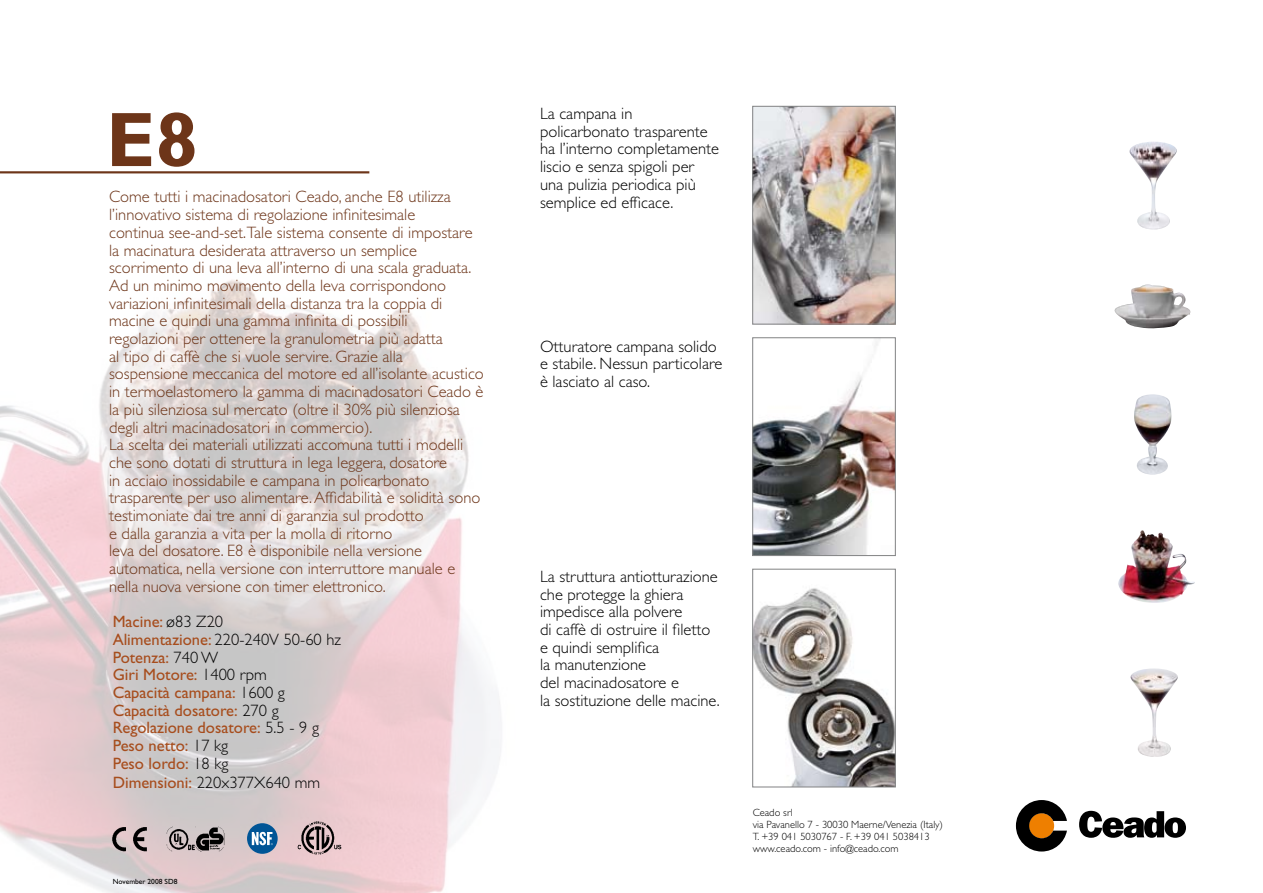
<style>
.page{position:relative;width:1263px;height:893px;background:#fff}
.page>*{position:absolute;margin:0;border:0;box-sizing:border-box;transform-origin:0 0}
.t1{font:700 77.55px "Gill Sans";color:#6d3519}
.t2{font:300 16.5px/17.7px "Gill Sans";color:#6d3519}
.t3{font:300 16.5px/17.7px "Gill Sans";color:#000}
.t4{font:16.5px/17.7px "Gill Sans";color:#a74d1d}
.t5{font:300 10.5px/12px "Gill Sans";color:#000}
.t6{font:7.5px "Gill Sans";color:#000}
.s1{font-weight:300;color:#000}
.s2{font-weight:400;color:#a74d1d}
</style>
<div class="page">
<svg style="left:1079px;top:811px;width:107px;height:27px"></svg>
<svg style="left:1016px;top:800px;width:51px;height:51px"></svg>
<hr style="left:0;top:171px;width:369px;height:2px;background:#6d3519">
<img style="left:1130px;top:668px;width:48px;height:89px">
<img style="left:1134px;top:394px;width:38px;height:81px">
<img style="left:1118px;top:530px;width:77px;height:73px">
<img style="left:1114px;top:284px;width:76px;height:44px">
<img style="left:1129px;top:142px;width:48px;height:88px">
<img style="left:754px;top:588px;width:140px;height:197px">
<div style="left:752px;top:569px;width:144px;height:218px;border:1px solid #878889"></div>
<img style="left:754px;top:108px;width:140px;height:215px">
<div style="left:752px;top:106px;width:144px;height:219px;border:1px solid #878889"></div>
<img style="left:754px;top:339px;width:140px;height:215px">
<div style="left:752px;top:337px;width:144px;height:219px;border:1px solid #878889"></div>
<img style="left:0;top:280px;width:501px;height:613px">
<img style="left:298px;top:821px;width:44px;height:35px">
<img style="left:166px;top:827px;width:59px;height:24px">
<img style="left:111px;top:826px;width:36px;height:26px">
<div style="left:247px;top:823px;width:31px;height:31px;background:#005596;border-radius:50%"></div>
<svg style="left:252px;top:832px;width:21px;height:13px"></svg>
<p class="t1" style="left:106px;top:94px;width:94px">E8</p>
<p class="t2" style="left:109px;top:188px;width:376px">Come tutti i macinadosatori Ceado, anche E8 utilizza l’innovativo sistema di regolazione infinitesimale<br>continua see-and-set.Tale sistema consente di impostare la macinatura desiderata attraverso un semplice scorrimento di una leva all’interno di una scala graduata.<br>Ad un minimo movimento della leva corrispondono variazioni infinitesimali della distanza tra la coppia di macine e quindi una gamma infinita di possibili<br>regolazioni per ottenere la granulometria più adatta<br>al tipo di caffè che si vuole servire. Grazie alla sospensione meccanica del motore ed all’isolante acustico in termoelastomero la gamma di macinadosatori Ceado è la più silenziosa sul mercato (oltre il 30% più silenziosa degli altri macinadosatori in commercio).<br>La scelta dei materiali utilizzati accomuna tutti i modelli che sono dotati di struttura in lega leggera, dosatore<br>in acciaio inossidabile e campana in policarbonato trasparente per uso alimentare. Affidabilità e solidità sono testimoniate dai tre anni di garanzia sul prodotto<br>e dalla garanzia a vita per la molla di ritorno<br>leva del dosatore. E8 è disponibile nella versione automatica, nella versione con interruttore manuale e nella nuova versione con timer elettronico.</p>
<p class="t4" style="left:113px;top:613px;width:230px">Macine: <span class="s1">ø83 Z20<br></span>Alimentazione: <span class="s1">220-240V 50-60 hz<br></span>Potenza: <span class="s1">740 W<br></span>Giri Motore: <span class="s1">1400 rpm<br></span>Capacità campana: <span class="s1">1600 g<br></span>Capacità dosatore: <span class="s1">270 g<br></span>Regolazione dosatore: <span class="s1">5.5 - 9 g<br></span>Peso netto: <span class="s1">17 kg<br></span>Peso lordo: <span class="s1">18 kg</span></p>
<p class="t3" style="left:113px;top:774px;width:209px"><span class="s2">Dimensioni:</span> 220x377X640 mm</p>
<p class="t6" style="left:113px;top:877px;width:66px">November 2008 SD8</p>
<p class="t3" style="left:540px;top:105px;width:180px">La campana in policarbonato trasparente ha l’interno completamente liscio e senza spigoli per una pulizia periodica più semplice ed efficace.</p>
<p class="t3" style="left:540px;top:337px;width:184px">Otturatore campana solido e stabile. Nessun particolare è lasciato al caso.</p>
<p class="t3" style="left:540px;top:567px;width:181px">La struttura antiotturazione che protegge la ghiera impedisce alla polvere<br>di caffè di ostruire il filetto e quindi semplifica<br>la manutenzione<br>del macinadosatore e<br>la sostituzione delle macine.</p>
<p class="t5" style="left:753px;top:806px;width:192px">Ceado srl<br>via Pavanello 7 - 30030 Maerne/Venezia (Italy)<br>T. +39 041 5030767 - F. +39 041 5038413 www.ceado.com - info@ceado.com</p>
</div>
